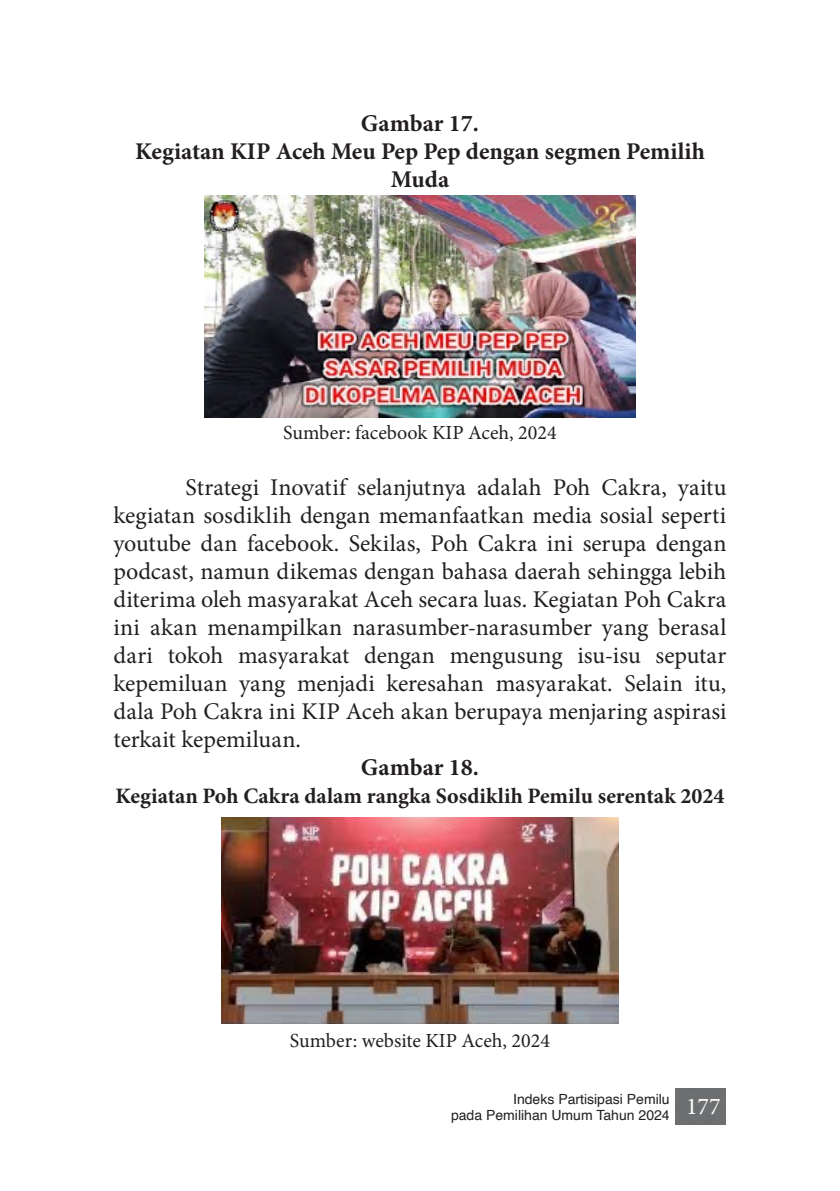
<style>
.page{position:relative;width:840px;height:1191px;background:#fff}
.page>*{position:absolute;margin:0;border:0;box-sizing:border-box;transform-origin:0 0}
.Paragraph_Style_Isi{font:24px/28px "Minion Pro";color:#231f20;text-align:justify}
.Paragraph_Style_gambar{font:700 24px/28px "Minion Pro";color:#231f20;text-align:center}
.Paragraph_Style_gambar-2{font:700 22px "Minion Pro";color:#231f20}
.Paragraph_Style_sumber{font:20px "Minion Pro";color:#231f20}
.t1{font:14px/16px "Helvetica";color:#231f20}
</style>
<div class="page">
<div style="left:675px;top:1089px;width:50px;height:36px;background:#6d6f71"></div>
<img style="left:205px;top:195px;width:429px;height:222px">
<img style="left:221px;top:817px;width:397px;height:206px">
<p class="Paragraph_Style_gambar" style="left:361px;top:109px;width:119px">Gambar 17.</p>
<p class="Paragraph_Style_gambar" style="left:135px;top:137px;width:571px">Kegiatan KIP Aceh Meu Pep Pep dengan segmen Pemilih<br>Muda</p>
<p class="Paragraph_Style_sumber" style="left:283px;top:419px;width:275px">Sumber: facebook KIP Aceh, 2024</p>
<p class="Paragraph_Style_Isi" style="left:113px;top:473px;width:614px;text-indent:72px">Strategi Inovatif selanjutnya adalah Poh Cakra, yaitu kegiatan sosdiklih dengan memanfaatkan media sosial seperti youtube dan facebook. Sekilas, Poh Cakra ini serupa dengan podcast, namun dikemas dengan bahasa daerah sehingga lebih diterima oleh masyarakat Aceh secara luas. Kegiatan Poh Cakra ini akan menampilkan narasumber-narasumber yang berasal dari tokoh masyarakat dengan mengusung isu-isu seputar kepemiluan yang menjadi keresahan masyarakat. Selain itu, dala Poh Cakra ini KIP Aceh akan berupaya menjaring aspirasi terkait kepemiluan.</p>
<p class="Paragraph_Style_gambar" style="left:361px;top:753px;width:119px">Gambar 18.</p>
<p class="Paragraph_Style_gambar-2" style="left:115px;top:780px;width:610px">Kegiatan Poh Cakra dalam rangka Sosdiklih Pemilu serentak 2024</p>
<p class="Paragraph_Style_sumber" style="left:290px;top:1026px;width:261px">Sumber: website KIP Aceh, 2024</p>
<p class="t1" style="left:451px;top:1091px;width:271px;text-indent:62px">Indeks Partisipasi Pemilu<br>pada Pemilihan Umum Tahun 2024 <sup>177</sup></p>
</div>
